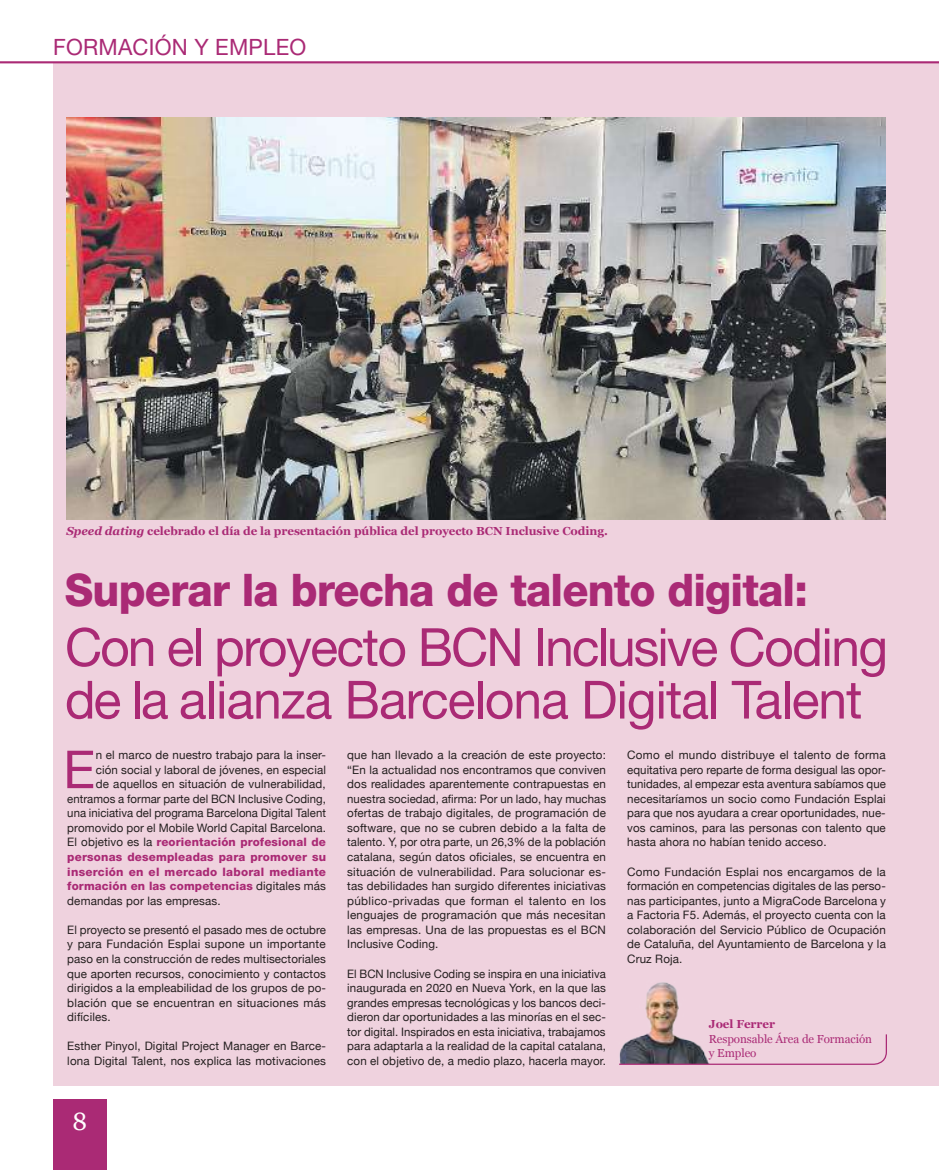
<style>
.page{position:relative;width:939px;height:1170px;background:#fff}
.page>*{position:absolute;margin:0;border:0;box-sizing:border-box;transform-origin:0 0}
.t1{font:52.75px/52.5px "Helvetica Neue";letter-spacing:-.02em;color:#aa2a75}
.t2{font:52.38px "Helvetica Neue";color:#aa2a75}
.t3{font:800 45px "Helvetica Neue";letter-spacing:-.02em;color:#aa2a75;scale:.95 1}
.t4{font:25px "Georgia";color:#fff}
.t5{font:22.5px "Helvetica Neue";letter-spacing:.01em;color:#aa2a75}
.t6{font:11.62px/14.6px "Helvetica Neue";letter-spacing:.01em;color:#241f1f;text-align:justify}
.t7{font:800 11.62px "Helvetica Neue";letter-spacing:.015em;color:#aa2a75}
.t8{font:700 11.62px "Georgia";letter-spacing:-.005em;color:#aa2a75}
.t9{font:11.62px/14.6px "Georgia";letter-spacing:-.005em;color:#aa2a75}
.s1{font-style:italic}
.s2{font-weight:400;color:#241f1f}
</style>
<div class="page">
<div style="left:53px;top:62px;width:886px;height:1023px;background:#efd2de"></div>
<div style="left:53px;top:1098px;width:53px;height:71px;background:#aa2a75"></div>
<hr style="left:0;top:61px;width:939px;height:2px;background:#aa2a75">
<img style="left:66px;top:117px;width:820px;height:403px">
<img style="left:645px;top:982px;width:34px;height:51px">
<svg style="left:619px;top:1033px;width:268px;height:32px"></svg>
<h3 class="t5" style="left:53px;top:33px;width:31px">FORM</h3>
<h3 class="t5" style="left:118px;top:33px;width:160px">ACIÓN Y EM PLEO</h3>
<p class="t8" style="left:66px;top:522px;width:543px"><span class="s1">Speed dating</span> celebrado el día de la presentación pública del proyecto BCN Inclusive Coding.</p>
<h3 class="t3" style="left:65px;top:563px;width:784px">Superar la brecha de talento digital:</h3>
<h1 class="t1" style="left:65px;top:620px;width:387px">Con el proyecto BCN</h1>
<h1 class="t1" style="left:65px;top:620px;width:825px;text-indent:469px">Inclusive Coding de la alianza Barcelona Digital Talent</h1>
<h2 class="t2" style="left:63px;top:731px;width:33px">E</h2>
<p class="t6" style="left:96px;top:748px;width:232px">n el marco de nuestro trabajo para la inser-</p>
<p class="t6" style="left:347px;top:748px;width:260px">que han llevado a la creación de este proyecto: “En la actualidad nos encontramos que conviven dos realidades aparentemente contrapuestas en nuestra sociedad, afirma: Por un lado, hay muchas ofertas de trabajo digitales, de programación de software, que no se cubren debido a la falta de talento. Y, por otra parte, un 26,3% de la población catalana, según datos oficiales, se encuentra en situación de vulnerabilidad. Para solucionar es&shy;tas debilidades han surgido diferentes iniciativas público-privadas que forman el talento en los lenguajes de programación que más necesitan las empresas. Una de las propuestas es el BCN Inclusive Coding.</p>
<p class="t6" style="left:347px;top:966px;width:260px">El BCN I nclusive Coding se inspira en una iniciativa inaugurada en 2020 en Nueva York, en la que las grandes empresas tecnológicas y los bancos deci&shy;dieron dar oportunidades a las minorías en el sec&shy;tor digital. Inspirados en esta iniciativa, trabajamos para adaptarla a la realidad de la capital catalana, con el objetivo de, a medio plazo, hacerla mayor.</p>
<p class="t6" style="left:627px;top:748px;width:260px">Como el mundo distribuye el talento de forma equitativa pero reparte de forma desigual las opor&shy;tunidades, al empezar esta aventura sabíamos que necesitaríamos un socio como Fundación Esplai para que nos ayudara a crear oportunidades, nue&shy;vos caminos, para las personas con talento que hasta ahora no habían tenido acceso.</p>
<p class="t6" style="left:627px;top:864px;width:260px">Como Fundación Esplai nos encargamos de la formación en competencias digitales de las perso&shy;nas participantes, junto a MigraCode Barcelona y a Factoria F5. Además, el proyecto cuenta con la colaboración del Servicio Público de Ocupación de Cataluña, del Ayuntamiento de Barcelona y la Cruz Roja.</p>
<p class="t6" style="left:96px;top:762px;width:232px">ción social y laboral de jóvenes, en especial</p>
<p class="t6" style="left:96px;top:777px;width:232px">de aquellos en situación de vulnerabilidad,</p>
<p class="t6" style="left:67px;top:791px;width:260px">entramos a formar parte del BCN I nclusive Coding,</p>
<p class="t6" style="left:67px;top:806px;width:260px">una iniciativa del programa Barcelona Digital Talent</p>
<p class="t6" style="left:67px;top:821px;width:260px">promovido por el Mobile World Capital Barcelona.</p>
<p class="t7" style="left:67px;top:835px;width:260px"><span class="s2">El objetivo es la</span> reorientación profesional de</p>
<p class="t7" style="left:67px;top:849px;width:260px">personas desempleadas para promover su</p>
<p class="t7" style="left:67px;top:864px;width:260px">inserción en el mercado laboral mediante</p>
<p class="t7" style="left:67px;top:879px;width:260px">formación en las competencias <span class="s2">digitales más</span></p>
<p class="t6" style="left:67px;top:893px;width:155px">demandas por las empresas.</p>
<p class="t6" style="left:67px;top:923px;width:260px">El proyecto se presentó el pasado mes de octubre y para Fundación Esplai supone un importante paso en la construcción de redes multisectoriales que aporten recursos, conocimiento y contactos dirigidos a la empleabilidad de los grupos de po&shy;blación que se encuentran en situaciones más difíciles.</p>
<p class="t6" style="left:67px;top:1039px;width:260px">Esther Pinyol, Digital Project Manager en Barce&shy;lona Digital Talent, nos explica las motivaciones</p>
<p class="t8" style="left:709px;top:1015px;width:68px">Joel Ferrer</p>
<p class="t9" style="left:709px;top:1030px;width:165px">Responsable Área de Formación y Empleo</p>
<h3 class="t4" style="left:72px;top:1102px;width:16px">8</h3>
</div>
